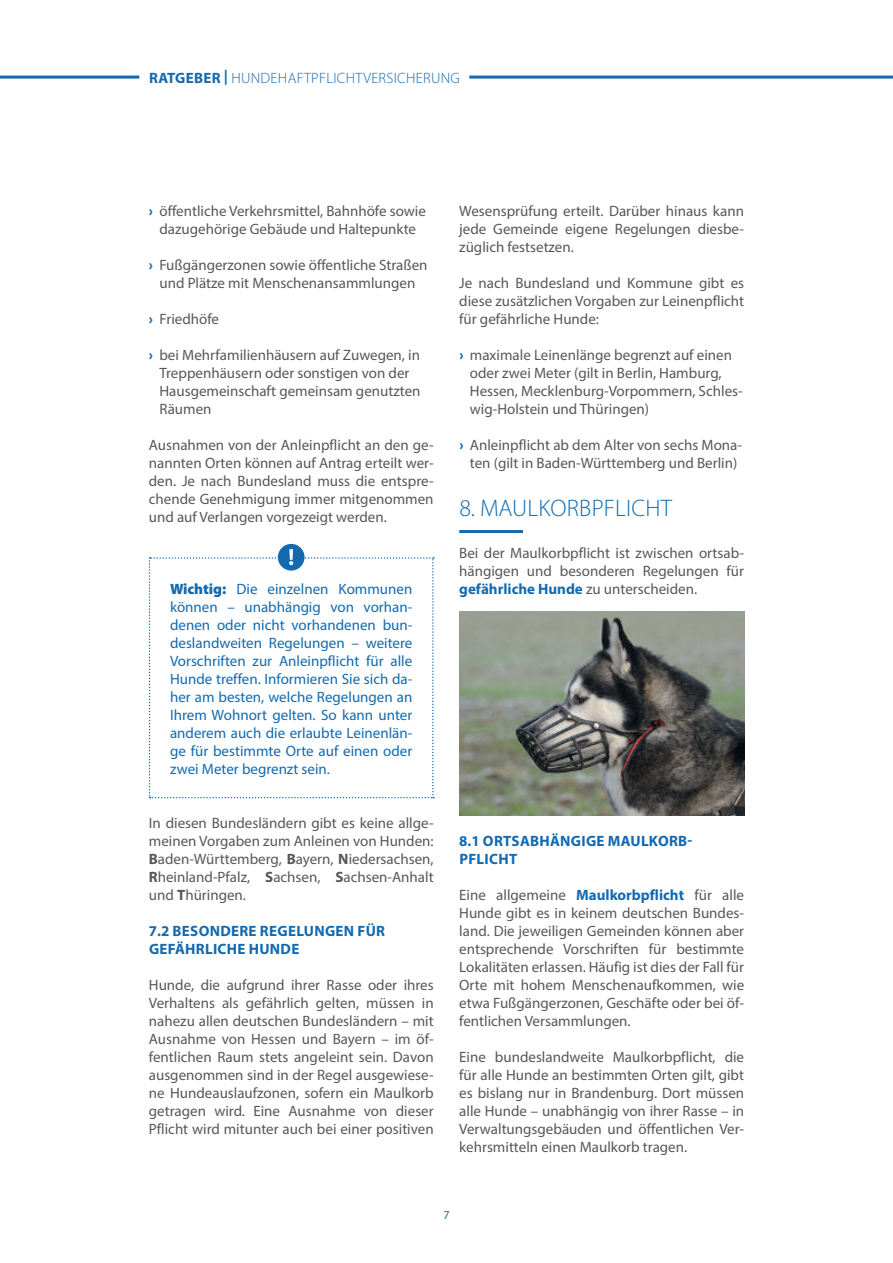
<style>
.page{position:relative;width:893px;height:1263px;background:#fff}
.page>*{position:absolute;margin:0;border:0;box-sizing:border-box;transform-origin:0 0}
.t1{font:300 24px "Myriad Pro";letter-spacing:.01em;color:#136ab0}
.t2{font:15px/18px "Myriad Pro";color:#555859;text-align:justify}
.t3{font:15px/18px "Myriad Pro";color:#136ab0;text-align:justify}
.t4{font:700 15px/18px "Myriad Pro";letter-spacing:.02em;color:#136ab0}
.t5{font:300 15px "Myriad Pro";letter-spacing:.02em;color:#136ab0}
.t6{font:12px "Myriad Pro";color:#136ab0}
.s1{font-weight:700}
.s2{font-weight:900;color:#136ab0}
.s3{font-weight:900}
.s4{font-weight:700;color:#136ab0}
</style>
<div class="page">
<hr style="left:0;top:76px;width:139px;height:3px;background:#136ab0">
<hr style="left:469px;top:76px;width:424px;height:3px;background:#136ab0">
<hr style="left:459px;top:530px;width:64px;height:3px;background:#136ab0">
<div style="left:278px;top:544px;width:27px;height:27px;background:#136ab0;border-radius:50%"></div>
<svg style="left:149px;top:549px;width:285px;height:249px"></svg>
<img style="left:459px;top:612px;width:285px;height:203px">
<p class="t5" style="left:149px;top:71px;width:312px"><span class="s1">RATGEBER |</span> HUNDEHAFTPFLICHTVERSICHERUNG</p>
<p class="t2" style="left:149px;top:202px;width:279px;text-align:center"><span class="s2">›</span> öffentliche Verkehrsmittel, Bahnhöfe sowie dazugehörige Gebäude und Haltepunkte</p>
<p class="t2" style="left:149px;top:256px;width:280px;text-align:center"><span class="s2">›</span> Fußgängerzonen sowie öffentliche Straßen und Plätze mit Menschenansammlungen</p>
<p class="t2" style="left:149px;top:310px;width:72px"><span class="s2">›</span> Friedhöfe</p>
<p class="t2" style="left:159px;top:346px;width:263px;text-align:left;text-indent:-11px"><span class="s2">›</span> bei Mehrfamilienhäusern auf Zuwegen, in<br>Treppenhäusern oder sonstigen von der<br>Hausgemeinschaft gemeinsam genutzten<br>Räumen</p>
<p class="t2" style="left:149px;top:436px;width:286px">Ausnahmen von der Anleinpflicht an den ge&shy;nannten Orten können auf Antrag erteilt wer&shy;den. Je nach Bundesland muss die entspre&shy;chende Genehmigung immer mitgenommen und auf Verlangen vorgezeigt werden.</p>
<p class="t3" style="left:170px;top:580px;width:244px"><span class="s3">Wichtig:</span> Die einzelnen Kommunen können – unabhängig von vorhan&shy;denen oder nicht vorhandenen bun&shy;deslandweiten Regelungen – weitere Vorschriften zur Anleinpflicht für alle Hunde treffen. Informieren Sie sich da&shy;her am besten, welche Regelungen an Ihrem Wohnort gelten. So kann unter anderem auch die erlaubte Leinenlän&shy;ge für bestimmte Orte auf einen oder zwei Meter begrenzt sein.</p>
<p class="t2" style="left:149px;top:814px;width:286px">In diesen Bundesländern gibt es keine allge&shy;meinen Vorgaben zum Anleinen von Hunden:<br><span class="s1">B</span>aden-Württemberg, <span class="s1">B</span>ayern, <span class="s1">N</span>iedersachsen, <span class="s1">R</span>heinland-Pfalz, <span class="s1">S</span>achsen, <span class="s1">S</span>achsen-Anhalt und <span class="s1">T</span>hüringen.</p>
<p class="t4" style="left:149px;top:923px;width:238px">7.2 BESONDERE REGELUNGEN FÜR<br>GEFÄHRLICHE HUNDE</p>
<p class="t2" style="left:149px;top:976px;width:286px">Hunde, die aufgrund ihrer Rasse oder ihres Verhaltens als gefährlich gelten, müssen in nahezu allen deutschen Bundesländern – mit Ausnahme von Hessen und Bayern – im öf&shy;fentlichen Raum stets angeleint sein. Davon ausgenommen sind in der Regel ausgewiese&shy;ne Hundeauslaufzonen, sofern ein Maulkorb getragen wird. Eine Ausnahme von dieser Pflicht wird mitunter auch bei einer positiven</p>
<p class="t2" style="left:459px;top:202px;width:286px">Wesensprüfung erteilt. Darüber hinaus kann jede Gemeinde eigene Regelungen diesbe&shy;züglich festsetzen.</p>
<p class="t2" style="left:459px;top:274px;width:286px">Je nach Bundesland und Kommune gibt es diese zusätzlichen Vorgaben zur Leinenpflicht für gefährliche Hunde:</p>
<p class="t2" style="left:470px;top:346px;width:274px;text-align:left;text-indent:-11px"><span class="s2">›</span> maximale Leinenlänge begrenzt auf einen oder zwei Meter (gilt in Berlin, Hamburg, Hessen, Mecklenburg-Vorpommern, Schles&shy;wig-Holstein und Thüringen)</p>
<p class="t2" style="left:459px;top:436px;width:284px;text-align:center"><span class="s2">›</span> Anleinpflicht ab dem Alter von sechs Mona&shy;ten (gilt in Baden-Württemberg und Berlin)</p>
<h1 class="t1" style="left:459px;top:497px;width:214px">8. MAULKORBPFLICHT</h1>
<p class="t2" style="left:459px;top:544px;width:286px">Bei der Maulkorbpflicht ist zwischen ortsab&shy;hängigen und besonderen Regelungen für <span class="s4">gefährliche Hunde</span> zu unterscheiden.</p>
<p class="t4" style="left:459px;top:832px;width:235px">8.1 ORTSABHÄNGIGE MAULKORB-<br>PFLICHT</p>
<p class="t2" style="left:459px;top:886px;width:286px">Eine allgemeine <span class="s4">Maulkorbpflicht</span> für alle Hunde gibt es in keinem deutschen Bundes&shy;land. Die jeweiligen Gemeinden können aber entsprechende Vorschriften für bestimmte Lokalitäten erlassen. Häufig ist dies der Fall für Orte mit hohem Menschenaufkommen, wie etwa Fußgängerzonen, Geschäfte oder bei öf&shy;fentlichen Versammlungen.</p>
<p class="t2" style="left:459px;top:1048px;width:286px">Eine bundeslandweite Maulkorbpflicht, die für alle Hunde an bestimmten Orten gilt, gibt es bislang nur in Brandenburg. Dort müssen alle Hunde – unabhängig von ihrer Rasse – in Verwaltungsgebäuden und öffentlichen Ver&shy;kehrsmitteln einen Maulkorb tragen.</p>
<p class="t6" style="left:443px;top:1209px;width:8px">7</p>
</div>
